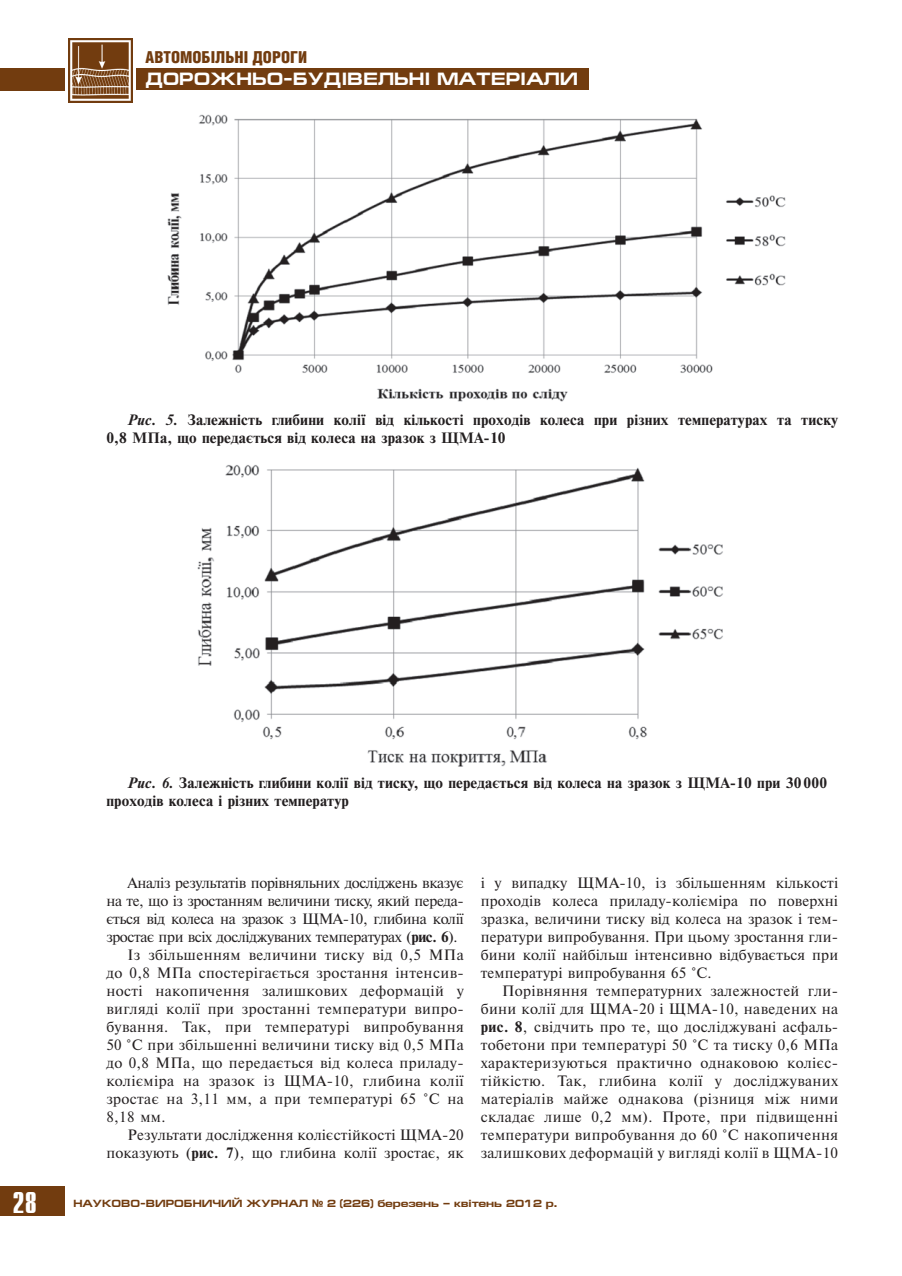
<style>
.page{position:relative;width:902px;height:1276px;background:#fff}
.page>*{position:absolute;margin:0;border:0;box-sizing:border-box;transform-origin:0 0}
.t1{font:700 30px "Compact C";color:#fff}
.t2{font:700 18px "Europe Ext";color:#fff}
.t3{font:900 16.5px "Helios Cond";color:#723c0f}
.t4{font:15px/18px "Newton C";letter-spacing:.025em;color:#231f20;text-align:justify}
.t5{font:700 15px/18px "Newton C";letter-spacing:.01em;color:#231f20}
.t6{font:15px "Newton C";letter-spacing:-.025em;color:#231f20}
.t7{font:700 10.5px "Europe Ext";color:#723c0f}
.s1{font-style:italic}
.s2{font-weight:700}
.s3{font-family:"Arial"}
</style>
<div class="page">
<div style="left:0;top:68px;width:64px;height:22px;background:#723c0f"></div>
<div style="left:136px;top:68px;width:452px;height:22px;background:#723c0f"></div>
<img style="left:69px;top:39px;width:63px;height:63px">
<div style="left:0;top:1186px;width:64px;height:29px;background:#723c0f"></div>
<img style="left:167px;top:114px;width:619px;height:288px">
<img style="left:197px;top:465px;width:526px;height:302px">
<p class="t3" style="left:146px;top:47px;width:163px">АВТОМОБІЛЬНІ ДОРОГИ</p>
<p class="t2" style="left:145px;top:69px;width:434px">ДОРОЖНЬО-БУДIВЕЛЬНI МАТЕРIАЛИ</p>
<p class="t5" style="left:106px;top:411px;width:733px;text-indent:21px"><span class="s1">Рис. 5.</span> Залежність глибини колії від кількості проходів колеса при різних температурах та тиску<br>0,8 МПа, що передається від колеса на зразок з ЩМА-10</p>
<p class="t5" style="left:106px;top:774px;width:722px;text-indent:21px"><span class="s1">Рис. 6.</span> Залежність глибини колії від тиску, що передається від колеса на зразок з ЩМА-10 при 30 000 проходів колеса і різних температур</p>
<p class="t6" style="left:128px;top:874px;width:337px">Аналіз результатів порівняльних досліджень вказує</p>
<p class="t6" style="left:106px;top:892px;width:359px">на те, що із зростанням величини тиску, який переда-</p>
<p class="t6" style="left:106px;top:910px;width:359px">ється від колеса на зразок з ЩМА-10, глибина колії</p>
<p class="t6" style="left:106px;top:928px;width:353px">зростає при всіх досліджуваних температурах (<span class="s2">рис. 6</span>).</p>
<p class="t4" style="left:128px;top:946px;width:337px">Із збільшенням величини тиску від 0,5 МПа</p>
<p class="t4" style="left:106px;top:964px;width:359px">до 0,8 МПа спостерігається зростання інтенсив-</p>
<p class="t4" style="left:106px;top:982px;width:359px">ності накопичення залишкових деформацій у</p>
<p class="t4" style="left:106px;top:1000px;width:359px">вигляді колії при зростанні температури випро-</p>
<p class="t4" style="left:106px;top:1018px;width:359px">бування. Так, при температурі випробування</p>
<p class="t4" style="left:106px;top:1036px;width:359px">50 °С при збільшенні величини тиску від 0,5 МПа</p>
<p class="t4" style="left:106px;top:1054px;width:359px">до 0,8 МПа, що передається від колеса приладу-</p>
<p class="t4" style="left:106px;top:1072px;width:359px">колієміра на зразок із ЩМА-10, глибина колії</p>
<p class="t4" style="left:106px;top:1090px;width:359px">зростає на 3,11 мм, а при температурі 65 °С на</p>
<p class="t4" style="left:106px;top:1108px;width:61px">8,18 мм.</p>
<p class="t4" style="left:128px;top:1126px;width:337px">Результати дослідження колієстійкості ЩМА-20</p>
<p class="t4" style="left:106px;top:1144px;width:359px">показують (<span class="s2">рис. 7</span>), що глибина колії зростає, як</p>
<p class="t4" style="left:480px;top:874px;width:359px">і у випадку ЩМА-10, із збільшенням кількості проходів колеса приладу-колієміра по поверхні зразка, величини тиску від колеса на зразок і тем&shy;ператури випробування. При цьому зростання гли&shy;бини колії найбільш інтенсивно відбувається при температурі випробування 65 °С.</p>
<p class="t4" style="left:480px;top:982px;width:359px;text-indent:21px">Порівняння температурних залежностей гли&shy;бини колії для ЩМА-20 і ЩМА-10, наведених на <span class="s2">рис. 8</span>, свідчить про те, що досліджувані асфаль&shy;тобетони при температурі 50 °С та тиску 0,6 МПа характеризуються практично однаковою колієс&shy;тійкістю. Так, глибина колії у досліджуваних матеріалів майже однакова (різниця між ними складає лише 0,2 мм). Проте, при підвищенні температури випробування до 60 °С накопичення залишкових деформацій у вигляді колії в ЩМА-10</p>
<h1 class="t1" style="left:13px;top:1188px;width:26px">28</h1>
<p class="t7" style="left:73px;top:1197px;width:485px">НАУКОВО-ВИРОБНИЧИЙ ЖУРНАЛ <span class="s3">№</span> 2 (226) березень – квiтень 2012 р.</p>
</div>
